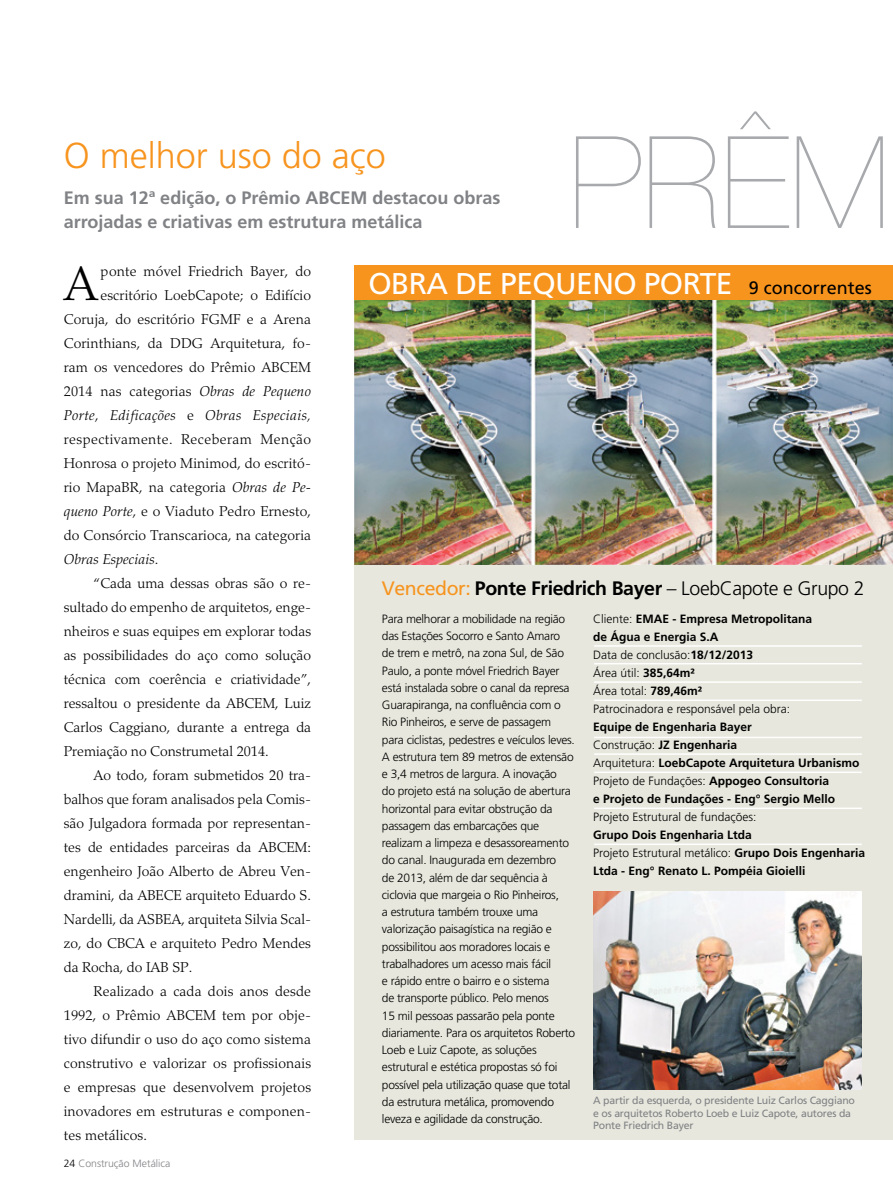
<style>
.page{position:relative;width:893px;height:1191px;background:#fff}
.page>*{position:absolute;margin:0;border:0;box-sizing:border-box;transform-origin:0 0}
.t1{font:200 128.1px "Helvetica Neue";color:#a7a9ac}
.t2{font:300 48.6px "Palatino";color:#000}
.t3{font:300 36px "Frutiger";color:#f7941e}
.t4{font:30px "Frutiger";letter-spacing:-.02em;color:#fff}
.t5{font:700 19.5px "Frutiger";letter-spacing:-.02em;color:#000}
.t6{font:700 18px/24px "Frutiger";color:#808285}
.t7{font:300 14.25px "Palatino";color:#000}
.t8{font:italic 300 14.25px "Palatino";letter-spacing:.03em;color:#000}
.t9{font:300 14.25px "Palatino";letter-spacing:.03em;color:#000}
.t10{font:italic 300 14.25px "Palatino";letter-spacing:.01em;color:#000}
.t11{font:300 12px/17.2px "Frutiger";letter-spacing:-.02em;color:#000}
.t12{font:700 12px/18px "Frutiger";color:#000}
.t13{font:300 12px/18px "Frutiger";color:#000}
.t14{font:10.5px/12.6px "Frutiger";letter-spacing:-.02em;color:#808285}
.t15{font:300 10.5px "Frutiger";color:#808285}
.s1{font-size:18px;color:#000}
.s2{font-style:italic}
.s3{font-style:normal}
.s4{font-weight:400;color:#f7941e}
.s5{font-weight:300}
.s6{font-weight:700}
.s7{color:#000}
</style>
<div class="page">
<div style="left:354px;top:265px;width:539px;height:875px;background:#e7e7dd"></div>
<img style="left:354px;top:300px;width:539px;height:264px">
<hr style="left:594px;top:645px;width:268px;height:2px;background:#fff">
<hr style="left:594px;top:663px;width:268px;height:1px;background:#fff">
<hr style="left:594px;top:681px;width:268px;height:2px;background:#fff">
<hr style="left:594px;top:699px;width:268px;height:2px;background:#fff">
<hr style="left:594px;top:736px;width:268px;height:2px;background:#fff">
<hr style="left:594px;top:753px;width:268px;height:2px;background:#fff">
<hr style="left:594px;top:771px;width:268px;height:2px;background:#fff">
<hr style="left:594px;top:843px;width:268px;height:2px;background:#fff">
<hr style="left:594px;top:807px;width:268px;height:2px;background:#fff">
<div style="left:354px;top:265px;width:539px;height:35px;background:#f7941e"></div>
<img style="left:593px;top:891px;width:269px;height:198px">
<h1 class="t1" style="left:569px;top:109px;width:322px">PRÊM</h1>
<h3 class="t3" style="left:64px;top:135px;width:324px">O melhor uso do aço</h3>
<p class="t6" style="left:64px;top:186px;width:438px">Em sua 12ª edição, o Prêmio ABCEM destacou obras arrojadas e criativas em estrutura metálica</p>
<h2 class="t2" style="left:64px;top:255px;width:36px">A</h2>
<p class="t7" style="left:100px;top:263px;width:212px">ponte móvel Friedrich Bayer, do</p>
<h3 class="t4" style="left:368px;top:266px;width:42px">Obra</h3>
<h3 class="t4" style="left:455px;top:266px;width:418px">de Pequeno Porte <span class="s1">9 concorrentes</span></h3>
<p class="t7" style="left:100px;top:287px;width:212px">escritório LoebCapote; o Edifício</p>
<p class="t7" style="left:64px;top:311px;width:249px">Coruja, do escritório FGMF e a Arena</p>
<p class="t7" style="left:64px;top:335px;width:249px">Corinthians, da DDG Arquitetura, fo-</p>
<p class="t7" style="left:64px;top:359px;width:249px">ram os vencedores do Prêmio ABCEM</p>
<p class="t7" style="left:64px;top:383px;width:249px">2014 nas categorias <span class="s2">Obras de Pequeno</span></p>
<p class="t8" style="left:64px;top:407px;width:249px">Porte<span class="s3">,</span> Edificações <span class="s3">e</span> Obras Especiais,</p>
<p class="t9" style="left:64px;top:431px;width:249px">respectivamente. Receberam Menção</p>
<p class="t7" style="left:64px;top:455px;width:249px">Honrosa o projeto Minimod, do escritó-</p>
<p class="t7" style="left:64px;top:479px;width:249px">rio MapaBR, na categoria <span class="s2">Obras de Pe-</span></p>
<p class="t7" style="left:64px;top:503px;width:249px"><span class="s2">queno Porte</span>, e o Viaduto Pedro Ernesto,</p>
<p class="t7" style="left:64px;top:527px;width:249px">do Consórcio Transcarioca, na categoria</p>
<p class="t10" style="left:64px;top:551px;width:96px">Obras Especiais<span class="s3">.</span></p>
<p class="t7" style="left:94px;top:575px;width:219px">“Cada uma dessas obras são o re-</p>
<p class="t7" style="left:64px;top:599px;width:249px">sultado do empenho de arquitetos, enge-</p>
<p class="t7" style="left:64px;top:623px;width:249px">nheiros e suas equipes em explorar todas</p>
<p class="t7" style="left:64px;top:647px;width:249px">as possibilidades do aço como solução</p>
<p class="t7" style="left:64px;top:671px;width:249px">técnica com coerência e criatividade”,</p>
<p class="t7" style="left:64px;top:695px;width:249px">ressaltou o presidente da ABCEM, Luiz</p>
<p class="t7" style="left:64px;top:719px;width:249px">Carlos Caggiano, durante a entrega da</p>
<p class="t7" style="left:64px;top:743px;width:206px">Premiação no Construmetal 2014.</p>
<p class="t7" style="left:94px;top:767px;width:219px">Ao todo, foram submetidos 20 tra-</p>
<p class="t7" style="left:64px;top:791px;width:249px">balhos que foram analisados pela Comis-</p>
<p class="t7" style="left:64px;top:815px;width:249px">são Julgadora formada por representan-</p>
<p class="t7" style="left:64px;top:839px;width:249px">tes de entidades parceiras da ABCEM:</p>
<p class="t7" style="left:64px;top:863px;width:249px">engenheiro João Alberto de Abreu Ven-</p>
<p class="t7" style="left:64px;top:887px;width:249px">dramini, da ABECE arquiteto Eduardo S.</p>
<p class="t7" style="left:64px;top:911px;width:249px">Nardelli, da ASBEA, arquiteta Silvia Scal-</p>
<p class="t7" style="left:64px;top:935px;width:249px">zo, do CBCA e arquiteto Pedro Mendes</p>
<p class="t7" style="left:64px;top:959px;width:130px">da Rocha, do IAB SP.</p>
<p class="t7" style="left:94px;top:983px;width:219px">Realizado a cada dois anos desde</p>
<p class="t7" style="left:64px;top:1007px;width:249px">1992, o Prêmio ABCEM tem por obje-</p>
<p class="t7" style="left:64px;top:1031px;width:249px">tivo difundir o uso do aço como sistema</p>
<p class="t7" style="left:64px;top:1055px;width:249px">construtivo e valorizar os profissionais</p>
<p class="t7" style="left:64px;top:1079px;width:249px">e empresas que desenvolvem projetos</p>
<p class="t7" style="left:64px;top:1103px;width:249px">inovadores em estruturas e componen-</p>
<p class="t7" style="left:64px;top:1127px;width:85px">tes metálicos.</p>
<h3 class="t5" style="left:382px;top:576px;width:484px"><span class="s4">Vencedor:</span> Ponte Friedrich Bayer <span class="s5">– LoebCapote e Grupo 2</span></h3>
<p class="t11" style="left:382px;top:610px;width:195px">Para melhorar a mobilidade na região das Estações Socorro e Santo Amaro de trem e metrô, na zona Sul, de São Paulo, a ponte móvel Friedrich Bayer está instalada sobre o canal da represa Guarapiranga, na confluência com o Rio Pinheiros, e serve de passagem para ciclistas, pedestres e veículos leves.<br>A estrutura tem 89 metros de extensão e 3,4 metros de largura. A inovação<br>do projeto está na solução de abertura horizontal para evitar obstrução da passagem das embarcações que realizam a limpeza e desassoreamento do canal. Inaugurada em dezembro<br>de 2013, além de dar sequência à ciclovia que margeia o Rio Pinheiros,<br>a estrutura também trouxe uma valorização paisagística na região e possibilitou aos moradores locais e trabalhadores um acesso mais fácil<br>e rápido entre o bairro e o sistema<br>de transporte público. Pelo menos<br>15 mil pessoas passarão pela ponte diariamente. Para os arquitetos Roberto Loeb e Luiz Capote, as soluções estrutural e estética propostas só foi possível pela utilização quase que total da estrutura metálica, promovendo leveza e agilidade da construção.</p>
<p class="t13" style="left:593px;top:610px;width:220px">Cliente: <span class="s6">EMAE - Empresa Metropolitana de Água e Energia S.A<br></span>Data de conclusão:<span class="s6">18/12/2013<br></span>Área útil: <span class="s6">385,64m²<br></span>Área total: <span class="s6">789,46m²<br></span>Patrocinadora e responsável pela obra:</p>
<p class="t12" style="left:593px;top:717px;width:268px">Equipe de Engenharia Bayer<br><span class="s5">Construção:</span> JZ Engenharia<br><span class="s5">Arquitetura:</span> LoebCapote Arquitetura Urbanismo <span class="s5">Projeto de Fundações:</span> Appogeo Consultoria<br>e Projeto de Fundações - Eng° Sergio Mello</p>
<p class="t13" style="left:593px;top:808px;width:165px">Projeto Estrutural de fundações:</p>
<p class="t12" style="left:593px;top:825px;width:273px">Grupo Dois Engenharia Ltda<br><span class="s5">Projeto Estrutural metálico:</span> Grupo Dois Engenharia<br>Ltda - Eng° Renato L. Pompéia Gioielli</p>
<p class="t14" style="left:593px;top:1094px;width:263px">A partir da esquerda, o presidente Luiz Carlos Caggiano e os arquitetos Roberto Loeb e Luiz Capote, autores da<br>Ponte Friedrich Bayer</p>
<p class="t15" style="left:64px;top:1157px;width:108px"><span class="s7">24</span> Construção Metálica</p>
</div>
